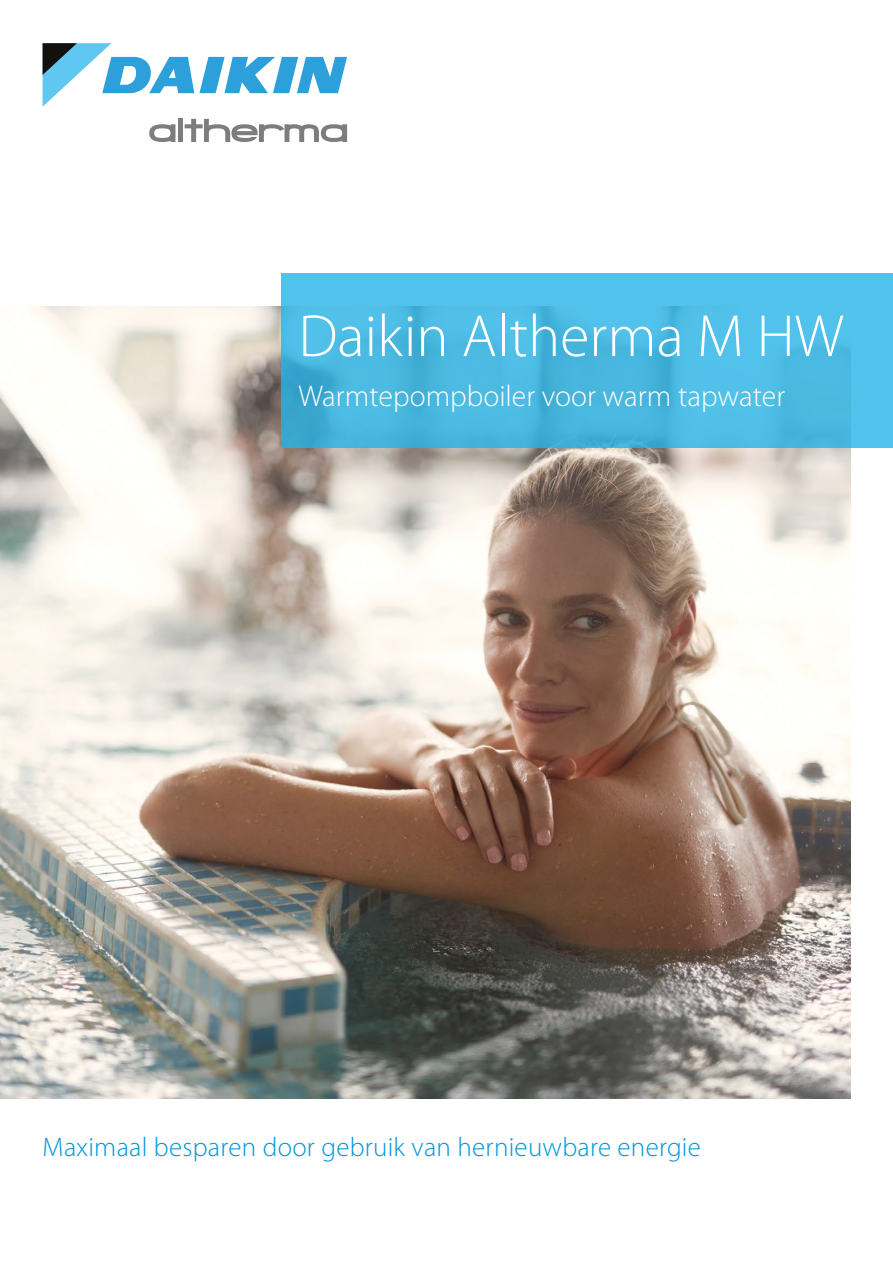
<style>
.page{position:relative;width:893px;height:1263px;background:#fff}
.page>*{position:absolute;margin:0;border:0;box-sizing:border-box;transform-origin:0 0}
.t1{font:300 60px "Myriad Pro";color:#fff}
.t2{font:300 30px "Myriad Pro";color:#fff}
.t3{font:300 27px "Myriad Pro";letter-spacing:.01em;color:#0095db}
</style>
<div class="page">
<svg style="left:43px;top:43px;width:304px;height:63px"></svg>
<svg style="left:149px;top:124px;width:26px;height:18px"></svg>
<div style="left:178px;top:119px;width:5px;height:23px;background:#7f7c7f"></div>
<svg style="left:185px;top:119px;width:162px;height:23px"></svg>
<img style="left:0;top:307px;width:850px;height:792px">
<svg style="left:281px;top:274px;width:612px;height:174px;background:#4bbbe3"></svg>
<h1 class="t1" style="left:298px;top:313px;width:547px">Daikin Altherma M HW</h1>
<p class="t2" style="left:298px;top:384px;width:488px">Warmtepompboiler voor warm tapwater</p>
<p class="t3" style="left:43px;top:1136px;width:660px">Maximaal besparen door gebruik van hernieuwbare energie</p>
</div>
